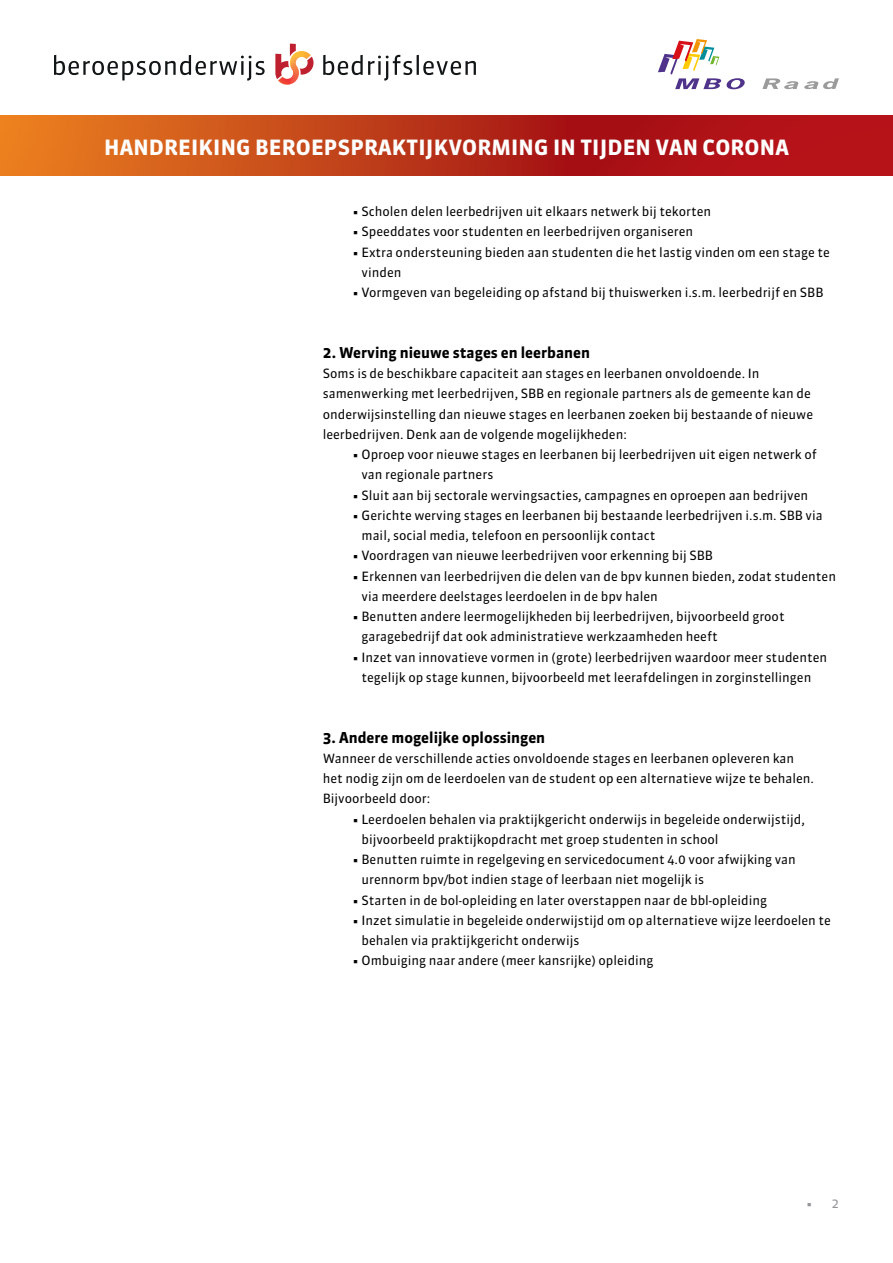
<style>
.page{position:relative;width:893px;height:1263px;background:#fff}
.page>*{position:absolute;margin:0;border:0;box-sizing:border-box;transform-origin:0 0}
.t1{font:700 21px "Sanuk OT";letter-spacing:.01em;color:#fff}
.t2{font:700 15px "Sanuk OT";color:#000}
.t3{font:12.75px/20.2px "Sanuk OT";color:#000}
.t4{font:12.75px "Sanuk OT";color:#939598}
</style>
<div class="page">
<svg style="left:54px;top:55px;width:211px;height:26px"></svg>
<svg style="left:323px;top:55px;width:89px;height:26px"></svg>
<hr style="left:417px;top:55px;width:2px;height:20px;background:#121617">
<svg style="left:423px;top:61px;width:53px;height:14px"></svg>
<svg style="left:275px;top:44px;width:39px;height:41px"></svg>
<img style="left:0;top:116px;width:893px;height:60px">
<svg style="left:658px;top:39px;width:87px;height:50px"></svg>
<svg style="left:762px;top:78px;width:77px;height:11px"></svg>
<h1 class="t1" style="left:104px;top:135px;width:686px">HANDREIKING BEROEPSPRAKTIJKVORMING IN TIJDEN VAN CORONA</h1>
<p class="t3" style="left:352px;top:201px;width:360px">• Scholen delen leerbedrijven uit elkaars netwerk bij tekorten</p>
<p class="t3" style="left:352px;top:222px;width:342px">• Speeddates voor studenten en leerbedrijven organiseren</p>
<p class="t3" style="left:361px;top:242px;width:470px;text-indent:-9px">• Extra ondersteuning bieden aan studenten die het lastig vinden om een stage te vinden</p>
<p class="t3" style="left:352px;top:282px;width:472px">• Vormgeven van begeleiding op afstand bij thuiswerken i.s.m. leerbedrijf en SBB</p>
<p class="t2" style="left:323px;top:343px;width:269px">2. Werving nieuwe stages en leerbanen</p>
<p class="t3" style="left:323px;top:363px;width:492px">Soms is de beschikbare capaciteit aan stages en leerbanen onvoldoende. In samenwerking met leerbedrijven, SBB en regionale partners als de gemeente kan de onderwijsinstelling dan nieuwe stages en leerbanen zoeken bij bestaande of nieuwe leerbedrijven. Denk aan de volgende mogelijkheden:</p>
<p class="t3" style="left:361px;top:444px;width:457px;text-indent:-9px">• Oproep voor nieuwe stages en leerbanen bij leerbedrijven uit eigen netwerk of van regionale partners</p>
<p class="t3" style="left:352px;top:485px;width:457px">• Sluit aan bij sectorale wervingsacties, campagnes en oproepen aan bedrijven</p>
<p class="t3" style="left:361px;top:505px;width:463px;text-indent:-9px">• Gerichte werving stages en leerbanen bij bestaande leerbedrijven i.s.m. SBB via mail, social media, telefoon en persoonlijk contact</p>
<p class="t3" style="left:352px;top:546px;width:362px">• Voordragen van nieuwe leerbedrijven voor erkenning bij SBB</p>
<p class="t3" style="left:361px;top:566px;width:476px;text-indent:-9px">• Erkennen van leerbedrijven die delen van de bpv kunnen bieden, zodat studenten via meerdere deelstages leerdoelen in de bpv halen</p>
<p class="t3" style="left:361px;top:606px;width:425px;text-indent:-9px">• Benutten andere leermogelijkheden bij leerbedrijven, bijvoorbeeld groot garagebedrijf dat ook administratieve werkzaamheden heeft</p>
<p class="t3" style="left:352px;top:647px;width:476px;text-align:center">• Inzet van innovatieve vormen in (grote) leerbedrijven waardoor meer studenten tegelijk op stage kunnen, bijvoorbeeld met leerafdelingen in zorginstellingen</p>
<p class="t2" style="left:323px;top:728px;width:224px">3. Andere mogelijke oplossingen</p>
<p class="t3" style="left:323px;top:748px;width:493px">Wanneer de verschillende acties onvoldoende stages en leerbanen opleveren kan het nodig zijn om de leerdoelen van de student op een alternatieve wijze te behalen.<br>Bijvoorbeeld door:</p>
<p class="t3" style="left:361px;top:809px;width:445px;text-indent:-9px">• Leerdoelen behalen via praktijkgericht onderwijs in begeleide onderwijstijd, bijvoorbeeld praktijkopdracht met groep studenten in school</p>
<p class="t3" style="left:361px;top:849px;width:436px;text-indent:-9px">• Benutten ruimte in regelgeving en servicedocument 4.0 voor afwijking van urennorm bpv/bot indien stage of leerbaan niet mogelijk is</p>
<p class="t3" style="left:352px;top:890px;width:416px">• Starten in de bol-opleiding en later overstappen naar de bbl-opleiding</p>
<p class="t3" style="left:361px;top:910px;width:471px;text-indent:-9px">• Inzet simulatie in begeleide onderwijstijd om op alternatieve wijze leerdoelen te behalen via praktijkgericht onderwijs</p>
<p class="t3" style="left:352px;top:951px;width:303px">• Ombuiging naar andere (meer kansrijke) opleiding</p>
<p class="t4" style="left:806px;top:1196px;width:34px">• 2</p>
</div>
